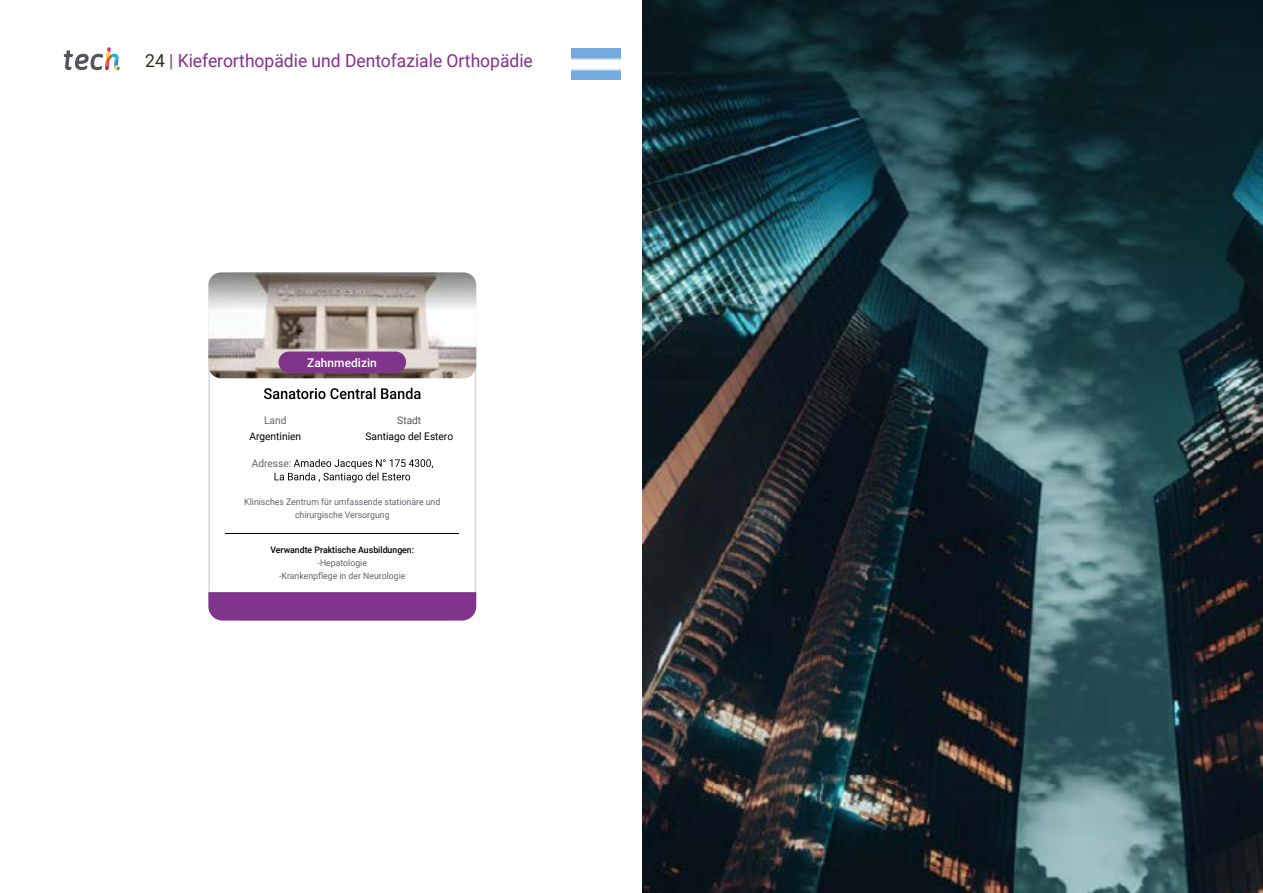
<style>
.page{position:relative;width:1263px;height:893px;background:#fff}
.page>*{position:absolute;margin:0;border:0;box-sizing:border-box;transform-origin:0 0}
.t1{font:18px "Roboto";color:#813089}
.t2{font:500 12px "Roboto";color:#fff}
.t3{font:10.5px "Roboto";color:#000}
.t4{font:10.5px "Roboto";color:#61646a}
.t5{font:10.5px "Roboto";color:#52555b}
.t6{font:9px/13.5px "Roboto";color:#61646a;text-align:center}
.t7{font:500 9px "Roboto";color:#000}
.s1{color:#312e20}
.s2{color:#7e3289}
</style>
<div class="page">
<img style="left:642px;top:0;width:621px;height:893px">
<svg style="left:64px;top:47px;width:56px;height:24px"></svg>
<svg style="left:208px;top:283px;width:269px;height:326px"></svg>
<img style="left:208px;top:272px;width:268px;height:106px">
<div style="left:279px;top:351px;width:127px;height:22px;background:#80348b;border-radius:11px"></div>
<svg style="left:208px;top:592px;width:268px;height:29px;background:#833a8e"></svg>
<hr style="left:225px;top:533px;width:234px;height:1px;background:#000">
<svg style="left:264px;top:388px;width:157px;height:11px"></svg>
<svg style="left:274px;top:459px;width:159px;height:23px"></svg>
<h1 class="t1" style="left:145px;top:48px;width:389px"><span class="s1">24</span> <span class="s2">|</span> Kieferorthopädie und Dentofaziale Orthopädie</h1>
<h2 class="t2" style="left:307px;top:354px;width:71px">Zahnmedizin</h2>
<p class="t4" style="left:264px;top:413px;width:24px">Land</p>
<p class="t3" style="left:249px;top:429px;width:53px">Argentinien</p>
<p class="t5" style="left:397px;top:413px;width:25px">Stadt</p>
<p class="t3" style="left:365px;top:429px;width:89px">Santiago del Estero</p>
<p class="t4" style="left:252px;top:456px;width:41px">Adresse:</p>
<p class="t6" style="left:244px;top:494px;width:198px">Klinisches Zentrum für umfassende stationäre und chirurgische Versorgung</p>
<p class="t7" style="left:270px;top:543px;width:145px">Verwandte Praktische Ausbildungen:</p>
<p class="t6" style="left:279px;top:556px;width:128px">-Hepatologie<br>-Krankenpflege in der Neurologie</p>
</div>
